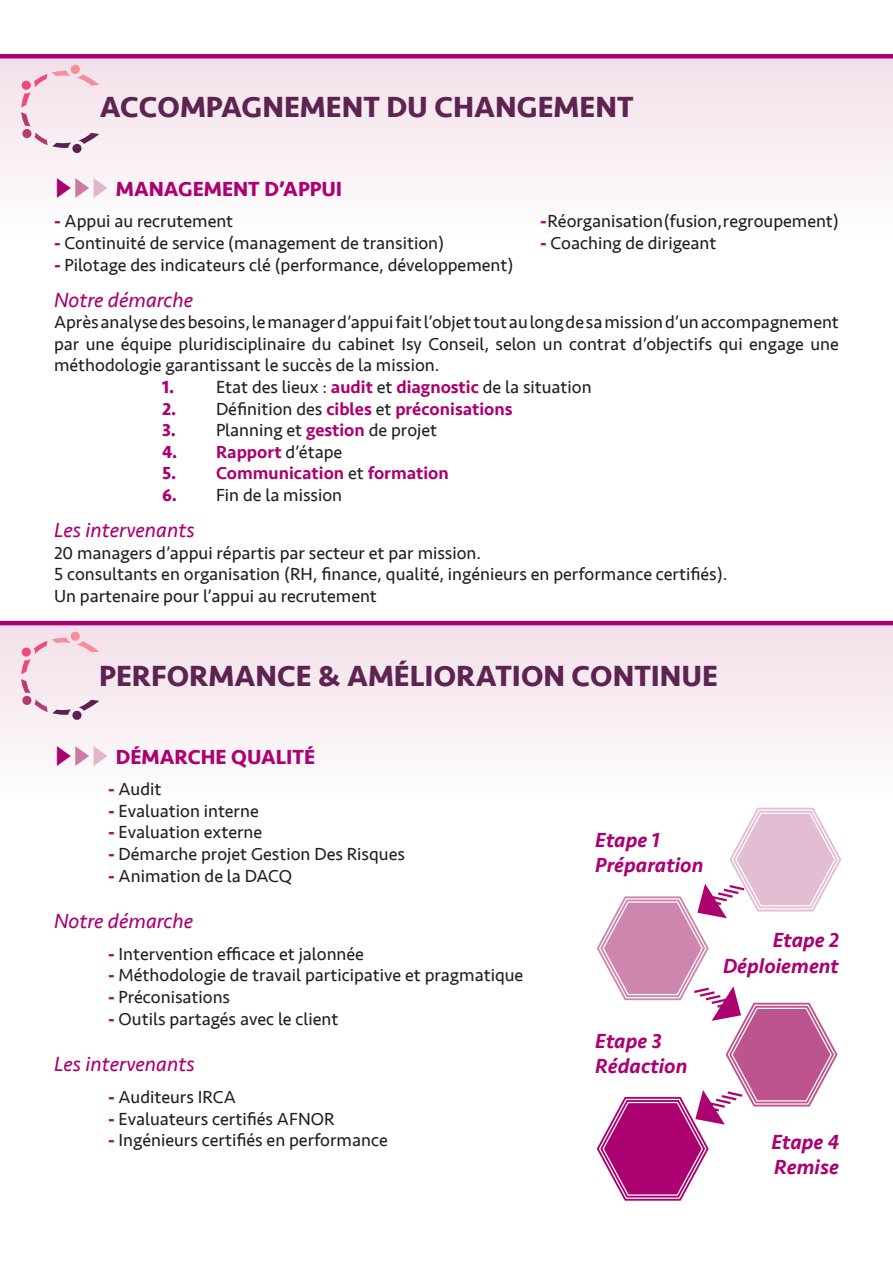
<style>
.page{position:relative;width:893px;height:1263px;background:#fff}
.page>*{position:absolute;margin:0;border:0;box-sizing:border-box;transform-origin:0 0}
.t1{font:700 30px "Seravek";color:#5d2351}
.t2{font:italic 500 21px/25.2px "Seravek";color:#ac0170}
.t3{font:italic 21px "Seravek";color:#ac0170}
.t4{font:700 21px "Seravek";color:#ac0170}
.t5{font:18px/21.6px "Seravek";color:#231f20;text-align:justify}
.t6{font:500 18px "Seravek";color:#ac0170}
.s1{font-family:"Hira Kaku Pro N W3";font-weight:400}
.s2{font-family:"Hira Kaku Pro N W3";font-weight:400;color:#ca7ba5}
.s3{font-family:"Hira Kaku Pro N W3";font-weight:400;color:#e2b6cd}
.s4{font-weight:700;color:#ac0170}
.s5{font-weight:500;color:#ac0170}
.s6{font-weight:700}
.s7{font-weight:400;color:#231f20}
</style>
<div class="page">
<div style="left:0;top:57px;width:893px;height:177px;background:linear-gradient(to bottom,#f2dfe9,#fefdfd)"></div>
<div style="left:0;top:54px;width:893px;height:5px;background:#ac0170"></div>
<div style="left:71px;top:65px;width:9px;height:9px;background:#f48e9b;border-radius:50%"></div>
<div style="left:72px;top:144px;width:10px;height:9px;background:#5c2250;border-radius:50%"></div>
<svg style="left:21px;top:70px;width:78px;height:79px;background:#eed4df"></svg>
<svg style="left:892px;top:59px;width:1px;height:175px"></svg>
<div style="left:0;top:624px;width:893px;height:177px;background:linear-gradient(to bottom,#f2dfe9,#fefdfd)"></div>
<hr style="left:0;top:621px;width:893px;height:4px;background:#ac0170">
<svg style="left:892px;top:625px;width:1px;height:176px"></svg>
<svg style="left:597px;top:807px;width:245px;height:394px"></svg>
<div style="left:71px;top:632px;width:9px;height:9px;background:#f48e9b;border-radius:50%"></div>
<div style="left:72px;top:711px;width:10px;height:9px;background:#5c2250;border-radius:50%"></div>
<svg style="left:21px;top:637px;width:78px;height:79px;background:#eed4df"></svg>
<h1 class="t1" style="left:100px;top:83px;width:535px">ACCOMPAGNEMENT DU CHANGEMENT</h1>
<p class="t4" style="left:53px;top:172px;width:79px"><span class="s1">▶</span><span class="s2">▶︎</span><span class="s3">▶︎</span> MANAGEMENT</p>
<p class="t4" style="left:264px;top:172px;width:33px">D’APPU</p>
<p class="t4" style="left:336px;top:172px;width:8px">I</p>
<p class="t5" style="left:54px;top:211px;width:181px"><span class="s4">-</span> Appui au recrutement</p>
<p class="t5" style="left:540px;top:211px;width:300px"><span class="s4">-</span>Réorganisation (fusion, regroupement)</p>
<p class="t5" style="left:54px;top:232px;width:392px"><span class="s4">-</span> Continuité de service (management de transition)</p>
<p class="t5" style="left:540px;top:232px;width:178px"><span class="s4">-</span> Coaching de dirigeant</p>
<p class="t5" style="left:54px;top:254px;width:461px"><span class="s4">-</span> Pilotage des indicateurs clé (performance, développement)</p>
<p class="t3" style="left:54px;top:283px;width:141px">Notre démarche</p>
<p class="t5" style="left:54px;top:311px;width:786px">Après analyse des besoins, le manager d’appui fait l’objet tout au long de sa mission d’un accompagnement par une équipe pluridisciplinaire du cabinet Isy Conseil, selon un contrat d’objectifs qui engage une méthodologie garantissant le succès de la mission.</p>
<p class="t5" style="left:162px;top:376px;width:431px"><span class="s4">1.</span> Etat des lieux : <span class="s5">audit</span> et <span class="s5">diagnostic</span> de la situation</p>
<p class="t6" style="left:162px;top:397px;width:352px"><span class="s6">2.</span> <span class="s7">Définition des</span> cibles <span class="s7">et</span> préconisations</p>
<p class="t5" style="left:162px;top:419px;width:277px"><span class="s4">3.</span> Planning et <span class="s5">gestion</span> de projet</p>
<p class="t6" style="left:162px;top:441px;width:182px"><span class="s6">4.</span> Rapport <span class="s7">d’étape</span></p>
<p class="t6" style="left:162px;top:462px;width:288px"><span class="s6">5.</span> Communication <span class="s7">et</span> formation</p>
<p class="t5" style="left:162px;top:484px;width:182px"><span class="s4">6.</span> Fin de la mission</p>
<p class="t3" style="left:54px;top:513px;width:142px">Les intervenants</p>
<p class="t5" style="left:54px;top:542px;width:675px;text-align:left">20 managers d’appui répartis par secteur et par mission.<br>5 consultants en organisation (RH, finance, qualité, ingénieurs en performance certifiés).<br>Un partenaire pour l’appui au recrutement</p>
<h1 class="t1" style="left:99px;top:652px;width:131px">PE RFO RMANCE</h1>
<h1 class="t1" style="left:318px;top:652px;width:274px">&amp; AMÉLIORATION CONT</h1>
<h1 class="t1" style="left:651px;top:652px;width:29px">INUE</h1>
<p class="t4" style="left:53px;top:740px;width:264px"><span class="s1">▶</span><span class="s2">▶︎</span> <span class="s3">▶︎</span> DÉMARCHE QUALITÉ</p>
<p class="t5" style="left:108px;top:778px;width:55px"><span class="s4">-</span> Audit</p>
<p class="t5" style="left:108px;top:800px;width:152px"><span class="s4">-</span> Evaluation interne</p>
<p class="t5" style="left:108px;top:821px;width:156px"><span class="s4">-</span> Evaluation externe</p>
<p class="t5" style="left:108px;top:843px;width:298px"><span class="s4">-</span> Démarche projet Gestion Des Risques</p>
<p class="t5" style="left:108px;top:865px;width:186px"><span class="s4">-</span> Animation de la DACQ</p>
<p class="t3" style="left:54px;top:904px;width:141px">Notre démarche</p>
<p class="t5" style="left:108px;top:943px;width:258px"><span class="s4">-</span> Intervention efficace et jalonnée</p>
<p class="t5" style="left:108px;top:964px;width:417px"><span class="s4">-</span> Méthodologie de travail participative et pragmatique</p>
<p class="t5" style="left:108px;top:986px;width:124px"><span class="s4">-</span> Préconisations</p>
<p class="t5" style="left:108px;top:1008px;width:232px"><span class="s4">-</span> Outils partagés avec le client</p>
<p class="t3" style="left:54px;top:1048px;width:142px">Les intervenants</p>
<p class="t5" style="left:108px;top:1086px;width:130px"><span class="s4">-</span> Auditeurs IRCA</p>
<p class="t5" style="left:108px;top:1108px;width:228px"><span class="s4">-</span> Evaluateurs certifiés AFNOR</p>
<p class="t5" style="left:108px;top:1129px;width:281px"><span class="s4">-</span> Ingénieurs certifiés en performance</p>
<p class="t2" style="left:595px;top:827px;width:110px">Etape 1<br>Préparation</p>
<p class="t2" style="left:595px;top:1029px;width:94px">Etape 3<br>Rédaction</p>
<p class="t2" style="left:723px;top:928px;width:118px;text-align:right">Etape 2<br>Déploiement</p>
<p class="t2" style="left:771px;top:1129px;width:69px">Etape 4<br>Remise</p>
</div>
